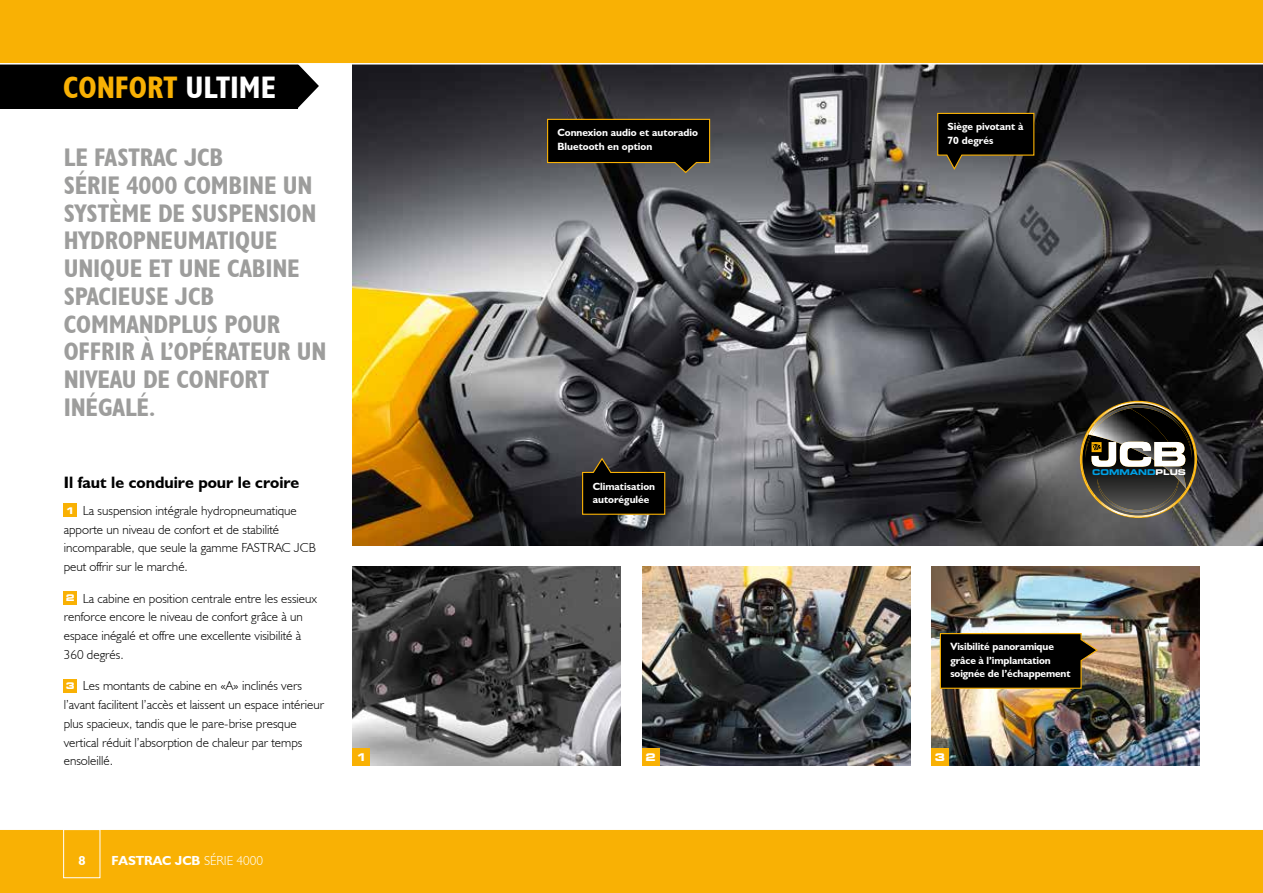
<style>
.page{position:relative;width:1263px;height:893px;background:#fff}
.page>*{position:absolute;margin:0;border:0;box-sizing:border-box;transform-origin:0 0}
.t1{font:700 condensed 31.2px "JCB Euro";color:#f9b104}
.t2{font:700 condensed 25.5px/27.8px "JCB Euro";letter-spacing:-.005em;color:#9d9d9c}
.t3{font:700 16.5px "JCB Euro";color:#000}
.t4{font:300 13.2px/18.8px "JCB Euro";color:#000}
.t5{font:700 13.2px "JCB Euro";color:#fff}
.t6{font:700 10.5px/13.5px "JCB Euro";color:#fff}
.t7{font:700 expanded 10.5px "Square 721 BT";color:#fff}
.t8{font:700 expanded 7.8px "Square 721 BT";color:#009fe3}
.s1{color:#fff}
.s2{font-family:"Square 721 BT";font-weight:700;font-stretch:expanded;font-size:9.15px;color:#fff}
.s3{font-weight:300}
</style>
<div class="page">
<img style="left:353px;top:566px;width:268px;height:199px">
<img style="left:642px;top:566px;width:268px;height:199px">
<svg style="left:297px;top:65px;width:22px;height:44px"></svg>
<div style="left:0;top:52px;width:297px;height:57px;background:#000"></div>
<div style="left:64px;top:504px;width:13px;height:13px;background:#f9b104"></div>
<div style="left:64px;top:591px;width:13px;height:14px;background:#f9b104"></div>
<div style="left:64px;top:679px;width:13px;height:13px;background:#f9b104"></div>
<div style="left:642px;top:748px;width:17px;height:17px;background:#f9b104"></div>
<img style="left:353px;top:65px;width:910px;height:480px">
<svg style="left:1080px;top:401px;width:117px;height:117px;background:#565145"></svg>
<svg style="left:546px;top:118px;width:165px;height:56px;background:#1c1911"></svg>
<svg style="left:936px;top:112px;width:99px;height:59px;background:#242018"></svg>
<svg style="left:581px;top:457px;width:85px;height:58px;background:#19140b"></svg>
<img style="left:931px;top:566px;width:268px;height:199px">
<div style="left:353px;top:748px;width:17px;height:17px;background:#f9b104"></div>
<svg style="left:939px;top:632px;width:160px;height:57px;background:#1f190f"></svg>
<div style="left:931px;top:748px;width:17px;height:17px;background:#f9b104"></div>
<div style="left:0;top:829px;width:1263px;height:64px;background:#f9b104"></div>
<div style="left:63px;top:829px;width:37px;height:49px;border:1px solid #fff"></div>
<hr style="left:0;top:828px;width:1263px;height:2px;background:#fff">
<div style="left:0;top:0;width:1263px;height:64px;background:#f9b104"></div>
<hr style="left:0;top:63px;width:1263px;height:2px;background:#fff">
<h1 class="t1" style="left:63px;top:68px;width:214px">CONFORT <span class="s1">ULTIME</span></h1>
<h2 class="t2" style="left:64px;top:143px;width:264px">LE FASTRAC JCB<br>SÉRIE 4000 COMBINE UN<br>SYSTÈME DE SUSPENSION<br>HYDROPNEUMATIQUE<br>UNIQUE ET UNE CABINE<br>SPACIEUSE JCB<br>COMMANDPLUS POUR<br>OFFRIR À L’OPÉRATEUR UN<br>NIVEAU DE CONFORT<br>INÉGALÉ.</h2>
<p class="t3" style="left:64px;top:472px;width:237px">Il faut le conduire pour le croire</p>
<p class="t4" style="left:64px;top:501px;width:254px"><span class="s2">1</span> La suspension intégrale hydropneumatique apporte un niveau de confort et de stabilité incomparable, que seule la gamme FASTRAC JCB peut offrir sur le marché.</p>
<p class="t4" style="left:64px;top:588px;width:255px"><span class="s2">2</span> La cabine en position centrale entre les essieux renforce encore le niveau de confort grâce à un espace inégalé et offre une excellente visibilité à 360 degrés.</p>
<p class="t4" style="left:64px;top:676px;width:262px"><span class="s2">3</span> Les montants de cabine en «A» inclinés vers l’avant facilitent l’accès et laissent un espace intérieur plus spacieux, tandis que le pare-brise presque vertical réduit l’absorption de chaleur par temps ensoleillé.</p>
<p class="t7" style="left:356px;top:751px;width:12px">1</p>
<p class="t5" style="left:78px;top:852px;width:9px">8</p>
<p class="t5" style="left:112px;top:852px;width:153px">FASTRAC JCB <span class="s3">SÉRIE 4000</span></p>
<p class="t6" style="left:557px;top:126px;width:142px">Connexion audio et autoradio<br>Bluetooth en option</p>
<p class="t6" style="left:593px;top:479px;width:64px">Climatisation autorégulée</p>
<p class="t7" style="left:645px;top:751px;width:12px">2</p>
<p class="t6" style="left:947px;top:120px;width:77px">Siège pivotant à<br>70 degrés</p>
<p class="t8" style="left:1092px;top:468px;width:95px">COMMAND<span class="s1">PLUS</span></p>
<p class="t6" style="left:950px;top:639px;width:122px">Visibilité panoramique grâce à l’implantation soignée de l’échappement</p>
<p class="t7" style="left:935px;top:751px;width:12px">3</p>
</div>
